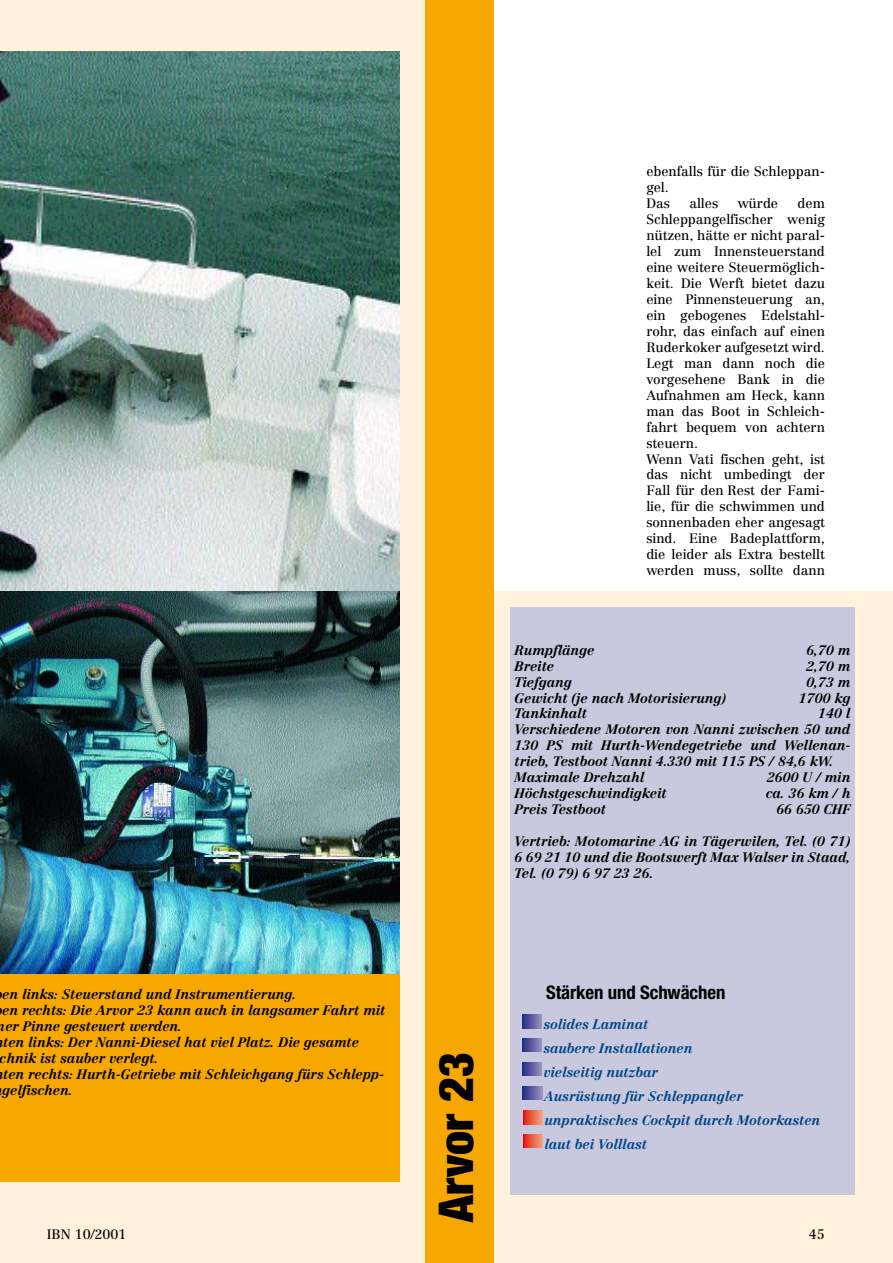
<style>
.page{position:relative;width:893px;height:1263px;background:#fff}
.page>*{position:absolute;margin:0;border:0;box-sizing:border-box;transform-origin:0 0}
.t1{font:900 condensed 48px "Helvetica Neue";color:#000}
.t2{font:700 condensed 18.75px "Helvetica Neue";letter-spacing:-.005em;color:#000}
.t3{font:italic 700 13.5px/15.9px "Centennial";letter-spacing:-.005em;color:#000}
.t4{font:13.5px/15.9px "Centennial";letter-spacing:-.005em;color:#000}
.t5{font:italic 700 13.5px/24px "Centennial";letter-spacing:-.005em;color:#004484}
</style>
<div class="page">
<div style="left:468px;top:591px;width:425px;height:672px;background:#fff1db"></div>
<div style="left:510px;top:607px;width:345px;height:588px;background:#c8c9de"></div>
<div style="left:0;top:0;width:425px;height:1263px;background:#fff1db"></div>
<div style="left:425px;top:0;width:68px;height:1263px;background:#f6a800"></div>
<img style="left:0;top:51px;width:400px;height:540px">
<div style="left:0;top:910px;width:400px;height:271px;background:#f6a800"></div>
<svg style="left:522px;top:1015px;width:20px;height:13px"></svg>
<svg style="left:522px;top:1038px;width:20px;height:14px"></svg>
<svg style="left:524px;top:1134px;width:19px;height:14px"></svg>
<svg style="left:523px;top:1111px;width:20px;height:13px"></svg>
<img style="left:0;top:591px;width:400px;height:383px">
<svg style="left:522px;top:1062px;width:20px;height:14px"></svg>
<svg style="left:523px;top:1086px;width:19px;height:14px"></svg>
<p class="t4" style="left:646px;top:164px;width:180px">ebenfalls für die Schleppan&shy;gel.<br>Das</p>
<p class="t4" style="left:646px;top:196px;width:180px;text-indent:151px">dem<br>Schleppangelfischer wenig nützen, hätte er nicht paral&shy;lel zum Innensteuerstand eine weitere Steuermöglich&shy;keit. Die Werft bietet dazu eine Pinnensteuerung an, ein gebogenes Edelstahl&shy;rohr, das einfach auf einen<br>Ruderkoker aufgesetzt wird.<br>Legt man dann noch die vorgesehene Bank in die<br>Aufnahmen am Heck, kann man das Boot in Schleich&shy;fahrt bequem von achtern steuern.<br>Wenn Vati fischen geht, ist das nicht umbedingt der<br>Fall für den Rest der Fami&shy;lie, für die schwimmen und sonnenbaden eher angesagt sind. Eine Badeplattform, die leider als Extra bestellt werden muss, sollte dann</p>
<p class="t4" style="left:689px;top:196px;width:30px">alles</p>
<p class="t4" style="left:738px;top:196px;width:42px">würde</p>
<p class="t3" style="left:514px;top:642px;width:81px">Rumpflänge</p>
<p class="t3" style="left:806px;top:642px;width:46px">6,70 m</p>
<p class="t3" style="left:514px;top:658px;width:41px">Breite</p>
<p class="t3" style="left:806px;top:658px;width:46px">2,70 m</p>
<p class="t3" style="left:514px;top:674px;width:59px">Tiefgang</p>
<p class="t3" style="left:806px;top:674px;width:46px">0,73 m</p>
<p class="t3" style="left:514px;top:690px;width:213px">Gewicht (je nach Motorisierung)</p>
<p class="t3" style="left:799px;top:690px;width:53px">1700 kg</p>
<p class="t3" style="left:514px;top:705px;width:74px">Tankinhalt</p>
<p class="t3" style="left:514px;top:705px;width:337px;text-indent:304px">140 l<br>Verschiedene Motoren von Nanni zwischen 50 und<br>130 PS mit Hurth-Wendegetriebe und Wellenan&shy;trieb, Testboot Nanni 4.330 mit 115 PS / 84,6 kW.<br>Maximale Drehzahl</p>
<p class="t3" style="left:767px;top:769px;width:85px">2600 U / min</p>
<p class="t3" style="left:2px;top:986px;width:296px">en links: Steuerstand und Instrumentierung.</p>
<p class="t3" style="left:2px;top:1002px;width:385px">en rechts: Die Arvor 23 kann auch in langsamer Fahrt mit</p>
<p class="t3" style="left:-3px;top:1018px;width:187px">ner Pinne gesteuert werden.</p>
<p class="t3" style="left:3px;top:1034px;width:357px">ten links: Der Nanni-Diesel hat viel Platz. Die gesamte</p>
<p class="t3" style="left:0;top:1050px;width:160px">chnik ist sauber verlegt.</p>
<p class="t3" style="left:3px;top:1066px;width:382px">ten rechts: Hurth-Getriebe mit Schleichgang fürs Schlepp-</p>
<p class="t3" style="left:2px;top:1082px;width:72px">gelfischen.</p>
<p class="t3" style="left:514px;top:785px;width:154px">Höchstgeschwindigkeit</p>
<p class="t3" style="left:766px;top:785px;width:86px">ca. 36 km / h</p>
<p class="t3" style="left:514px;top:801px;width:93px">Preis Testboot</p>
<p class="t3" style="left:776px;top:801px;width:76px">66 650 CHF</p>
<p class="t3" style="left:514px;top:833px;width:337px;text-align:justify">Vertrieb: Motomarine AG in Tägerwilen, Tel. (0 71)<br>6 69 21 10 und die Bootswerft Max Walser in Staad, Tel. (0 79) 6 97 23 26.</p>
<h1 class="t1" style="left:426px;top:1222px;width:171px;rotate:-90deg">Arvor 23</h1>
<h2 class="t2" style="left:546px;top:981px;width:181px">Stärken und Schwächen</h2>
<p class="t5" style="left:543px;top:1012px;width:279px">solides Laminat<br>saubere Installationen<br>vielseitig nutzbar<br>Ausrüstung für Schleppangler unpraktisches Cockpit durch Motorkasten laut bei Volllast</p>
<p class="t4" style="left:47px;top:1226px;width:81px">IBN 10/2001</p>
<p class="t4" style="left:809px;top:1226px;width:17px">45</p>
</div>
